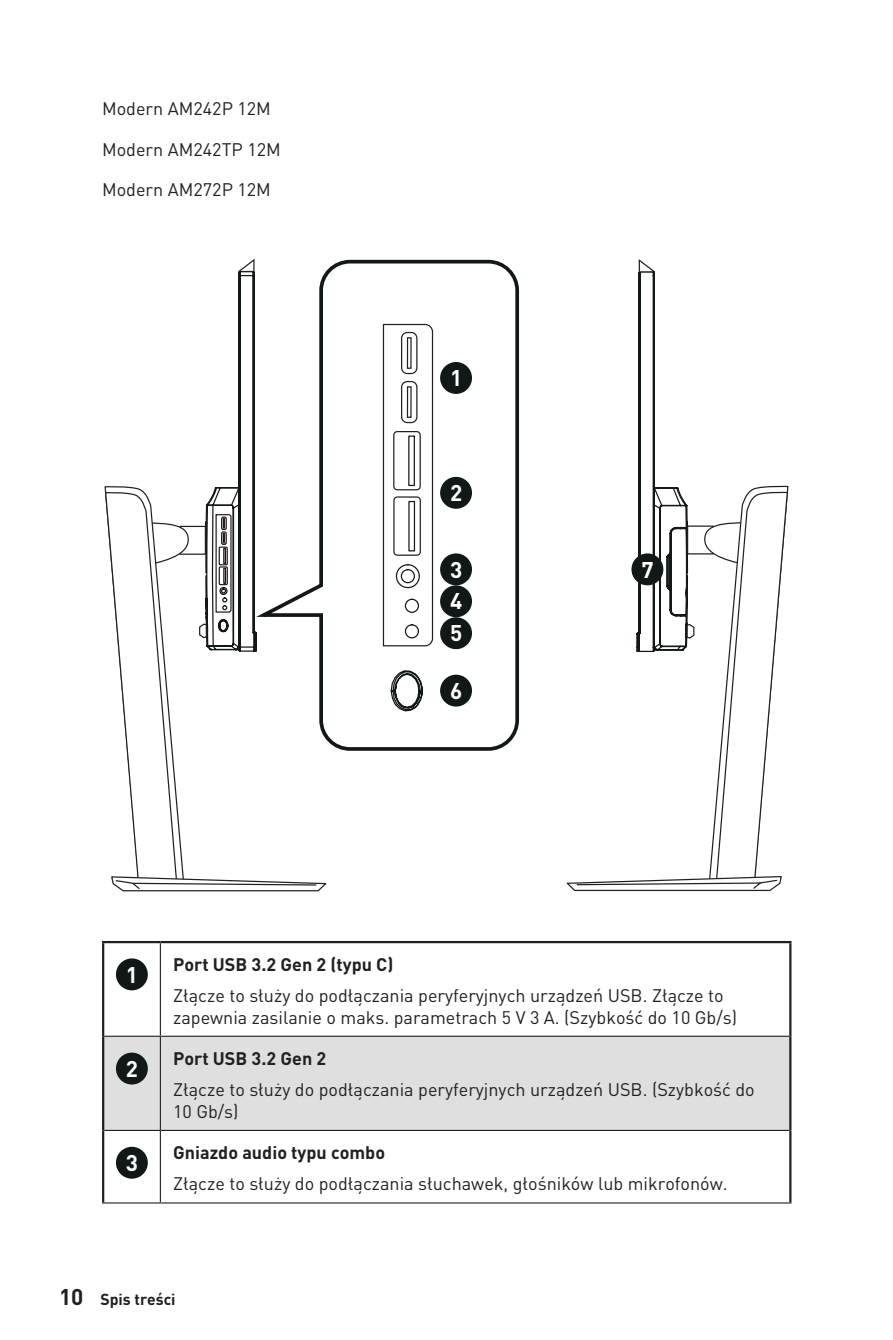
<style>
.page{position:relative;width:893px;height:1340px;background:#fff}
.page>*{position:absolute;margin:0;border:0;box-sizing:border-box;transform-origin:0 0}
.t1{font:700 22.5px/31.9px "MSI Din Pro Noto CJK";color:#fff;text-align:justify}
.t2{font:18px/21.6px "MSI Din Pro Noto CJK";color:#241f1f}
.t3{font:700 18px "MSI Din Pro Noto CJK";color:#241f1f}
.t4{font:700 15.75px "MSI Din Pro Noto CJK";color:#241f1f}
.s1{font-size:22.5px}
</style>
<div class="page">
<svg style="left:566px;top:259px;width:223px;height:632px"></svg>
<svg style="left:104px;top:263px;width:223px;height:629px"></svg>
<svg style="left:249px;top:258px;width:270px;height:494px"></svg>
<div style="left:633px;top:555px;width:29px;height:28px;background:#121717;border-radius:50%"></div>
<div style="left:631px;top:553px;width:32px;height:32px;border:3px solid #121717;border-radius:50%"></div>
<div style="left:442px;top:363px;width:28px;height:29px;background:#121717;border-radius:50%"></div>
<div style="left:440px;top:362px;width:32px;height:32px;border:3px solid #121717;border-radius:50%"></div>
<div style="left:442px;top:478px;width:28px;height:29px;background:#121717;border-radius:50%"></div>
<div style="left:440px;top:477px;width:32px;height:32px;border:3px solid #121717;border-radius:50%"></div>
<div style="left:442px;top:555px;width:28px;height:28px;background:#121717;border-radius:50%"></div>
<div style="left:440px;top:553px;width:32px;height:32px;border:3px solid #121717;border-radius:50%"></div>
<div style="left:442px;top:587px;width:28px;height:28px;background:#121717;border-radius:50%"></div>
<div style="left:440px;top:585px;width:32px;height:32px;border:3px solid #121717;border-radius:50%"></div>
<div style="left:442px;top:619px;width:28px;height:28px;background:#121717;border-radius:50%"></div>
<div style="left:440px;top:617px;width:32px;height:32px;border:3px solid #121717;border-radius:50%"></div>
<div style="left:442px;top:676px;width:28px;height:29px;background:#121717;border-radius:50%"></div>
<div style="left:440px;top:674px;width:32px;height:32px;border:3px solid #121717;border-radius:50%"></div>
<div style="left:104px;top:1036px;width:685px;height:93px;background:#e0dfdf"></div>
<hr style="left:160px;top:943px;width:1px;height:92px;background:#241f1f">
<hr style="left:104px;top:1035px;width:56px;height:1px;background:#241f1f">
<hr style="left:160px;top:1035px;width:629px;height:1px;background:#241f1f">
<hr style="left:160px;top:1036px;width:1px;height:93px;background:#241f1f">
<hr style="left:104px;top:1129px;width:56px;height:1px;background:#241f1f">
<hr style="left:160px;top:1129px;width:629px;height:1px;background:#241f1f">
<hr style="left:160px;top:1130px;width:1px;height:72px;background:#241f1f">
<hr style="left:102px;top:1202px;width:58px;height:1px;background:#241f1f">
<hr style="left:160px;top:1202px;width:631px;height:1px;background:#241f1f">
<hr style="left:102px;top:941px;width:58px;height:2px;background:#241f1f">
<hr style="left:102px;top:943px;width:2px;height:93px;background:#241f1f">
<hr style="left:160px;top:941px;width:631px;height:2px;background:#241f1f">
<hr style="left:789px;top:943px;width:2px;height:93px;background:#241f1f">
<hr style="left:102px;top:1036px;width:2px;height:94px;background:#241f1f">
<hr style="left:789px;top:1036px;width:2px;height:94px;background:#241f1f">
<hr style="left:102px;top:1130px;width:2px;height:72px;background:#241f1f">
<hr style="left:789px;top:1130px;width:2px;height:72px;background:#241f1f">
<div style="left:118px;top:960px;width:28px;height:28px;background:#121717;border-radius:50%"></div>
<div style="left:116px;top:958px;width:32px;height:32px;border:3px solid #121717;border-radius:50%"></div>
<div style="left:118px;top:1054px;width:28px;height:28px;background:#121717;border-radius:50%"></div>
<div style="left:116px;top:1052px;width:32px;height:32px;border:3px solid #121717;border-radius:50%"></div>
<div style="left:118px;top:1148px;width:28px;height:29px;background:#121717;border-radius:50%"></div>
<div style="left:116px;top:1146px;width:32px;height:32px;border:3px solid #121717;border-radius:50%"></div>
<p class="t2" style="left:102px;top:98px;width:170px">Modern AM242P 12M</p>
<p class="t2" style="left:102px;top:139px;width:180px">Modern AM242TP 12M</p>
<p class="t2" style="left:102px;top:179px;width:170px">Modern AM272P 12M</p>
<p class="t1" style="left:450px;top:362px;width:14px">1</p>
<p class="t1" style="left:450px;top:477px;width:14px">2</p>
<p class="t1" style="left:450px;top:554px;width:14px">3<br>4<br>5</p>
<p class="t1" style="left:450px;top:675px;width:14px">6</p>
<p class="t1" style="left:641px;top:554px;width:14px">7</p>
<p class="t1" style="left:126px;top:958px;width:14px">1</p>
<p class="t1" style="left:126px;top:1052px;width:14px">2</p>
<p class="t1" style="left:126px;top:1147px;width:14px">3</p>
<p class="t3" style="left:173px;top:954px;width:222px">Port USB 3.2 Gen 2 (typu C)</p>
<p class="t2" style="left:173px;top:984px;width:565px">Złącze to służy do podłączania peryferyjnych urządzeń USB. Złącze to zapewnia zasilanie o maks. parametrach 5 V 3 A. (Szybkość do 10 Gb/s)</p>
<p class="t3" style="left:173px;top:1048px;width:155px">Port USB 3.2 Gen 2</p>
<p class="t2" style="left:173px;top:1079px;width:583px">Złącze to służy do podłączania peryferyjnych urządzeń USB. (Szybkość do<br>10 Gb/s)</p>
<p class="t3" style="left:173px;top:1142px;width:213px">Gniazdo audio typu combo</p>
<p class="t2" style="left:173px;top:1173px;width:556px">Złącze to służy do podłączania słuchawek, głośników lub mikrofonów.</p>
<p class="t4" style="left:59px;top:1289px;width:118px"><span class="s1">10</span> Spis treści</p>
</div>
